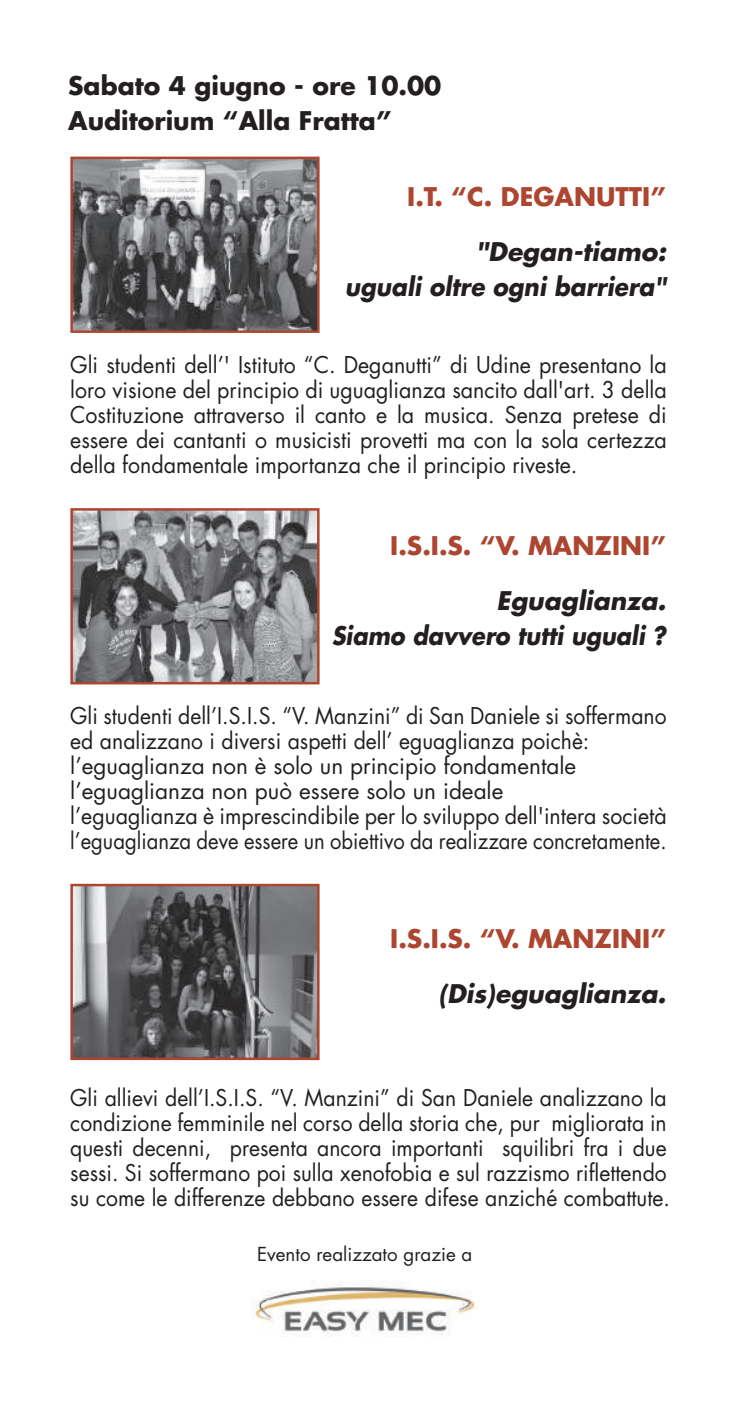
<style>
.page{position:relative;width:737px;height:1418px;background:#fff}
.page>*{position:absolute;margin:0;border:0;box-sizing:border-box;transform-origin:0 0}
.t1{font:italic 700 25px/35px "Futura";color:#231f20;text-align:right}
.t2{font:700 25px "Futura";color:#ad4630}
.t3{font:700 25px/35px "Futura";color:#231f20}
.t4{font:22.5px/25px "Futura";color:#231f20;scale:.94 1}
.t5{font:22.5px/25px "Futura";color:#231f20;text-align:justify;scale:.95 1}
.t6{font:18.75px "Futura";color:#231f20}
</style>
<div class="page">
<img style="left:73px;top:160px;width:244px;height:170px">
<div style="left:70px;top:157px;width:250px;height:176px;border:2px solid #ad4630"></div>
<img style="left:73px;top:511px;width:244px;height:170px">
<div style="left:70px;top:508px;width:250px;height:176px;border:2px solid #ad4630"></div>
<img style="left:73px;top:886px;width:244px;height:171px">
<div style="left:70px;top:883px;width:250px;height:177px;border:2px solid #ad4630"></div>
<img style="left:251px;top:1285px;width:227px;height:49px">
<p class="t3" style="left:68px;top:67px;width:375px">Sabato 4 giugno - ore 10.00<br>Auditorium “Alla Fratta”</p>
<p class="t2" style="left:407px;top:179px;width:260px">I.T. “C. DEGANUTTI”</p>
<p class="t1" style="left:345px;top:233px;width:323px">"Degan-tiamo:<br>uguali oltre ogni barriera"</p>
<p class="t5" style="left:70px;top:352px;width:629px">Gli studenti dell’' Istituto “C. Deganutti” di Udine presentano la loro visione del principio di uguaglianza sancito dall'art. 3 della Costituzione attraverso il canto e la musica. Senza pretese di essere dei cantanti o musicisti provetti ma con la sola certezza della fondamentale importanza che il principio riveste.</p>
<p class="t2" style="left:390px;top:528px;width:277px">I.S.I.S. “V. MANZINI”</p>
<p class="t1" style="left:332px;top:582px;width:336px">Eguaglianza.<br>Siamo davvero tutti uguali ?</p>
<p class="t4" style="left:70px;top:703px;width:636px">Gli studenti dell’I.S.I.S. “V. Manzini” di San Daniele si soffermano ed analizzano i diversi aspetti dell’ eguaglianza poichè: l’eguaglianza non è solo un principio fondamentale l’eguaglianza non può essere solo un ideale<br>l’eguaglianza è imprescindibile per lo sviluppo dell'intera società l’eguaglianza deve essere un obiettivo da realizzare concretamente.</p>
<p class="t2" style="left:390px;top:921px;width:277px">I.S.I.S. “V. MANZINI”</p>
<p class="t1" style="left:438px;top:975px;width:229px">(Dis)eguaglianza.</p>
<p class="t4" style="left:70px;top:1084px;width:640px">Gli allievi dell’I.S.I.S. “V. Manzini” di San Daniele analizzano la condizione femminile nel corso della storia che, pur migliorata in questi decenni, presenta ancora importanti squilibri fra i due sessi. Si soffermano poi sulla xenofobia e sul razzismo riflettendo su come le differenze debbano essere difese anziché combattute.</p>
<p class="t6" style="left:257px;top:1241px;width:217px">Evento realizzato grazie a</p>
</div>
